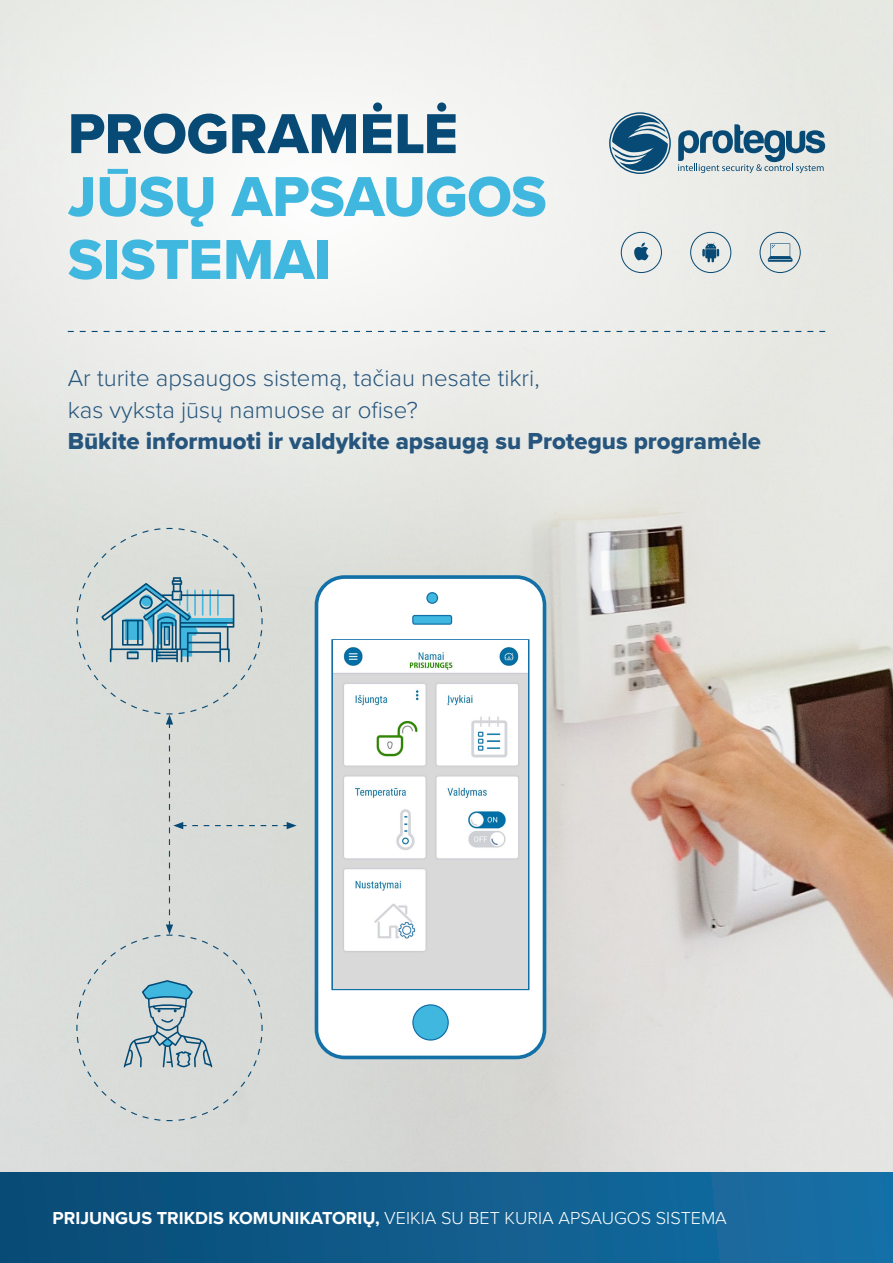
<style>
.page{position:relative;width:893px;height:1263px;background:#fff}
.page>*{position:absolute;margin:0;border:0;box-sizing:border-box;transform-origin:0 0}
.t1{font:58.35px/62.8px "Proxima Nova Extrabld";letter-spacing:-.005em;color:#40b7df}
.t2{font:300 24px/31.5px "Proxima Nova";color:#26557d}
.t3{font:300 18px "Proxima Nova";color:#fff}
.s1{color:#074a75}
.s2{font-family:"Proxima Nova Extrabld";font-weight:400}
.s3{font-weight:700}
</style>
<div class="page">
<img style="left:0;top:0;width:893px;height:1172px">
<img style="left:0;top:0;width:856px;height:602px">
<div style="left:316px;top:577px;width:228px;height:480px;background:#fff;border-radius:28px"></div>
<div style="left:315px;top:575px;width:231px;height:484px;border:4px solid #1371a8;border-radius:28px"></div>
<svg style="left:331px;top:639px;width:198px;height:351px;background:#5094bc"></svg>
<svg style="left:412px;top:592px;width:41px;height:449px"></svg>
<img style="left:333px;top:641px;width:195px;height:347px">
<svg style="left:609px;top:112px;width:62px;height:62px;background:#6c92a8"></svg>
<svg style="left:678px;top:124px;width:147px;height:49px;background:#9ab2be"></svg>
<svg style="left:68px;top:331px;width:757px;height:1px"></svg>
<div style="left:0;top:1172px;width:893px;height:91px;background:linear-gradient(to right,#084a75,#1870a6)"></div>
<div style="left:690px;top:232px;width:41px;height:41px;border:1px solid #074a75;border-radius:50%"></div>
<svg style="left:702px;top:242px;width:17px;height:20px"></svg>
<div style="left:621px;top:232px;width:41px;height:41px;border:1px solid #074a75;border-radius:50%"></div>
<svg style="left:633px;top:243px;width:16px;height:17px"></svg>
<div style="left:760px;top:232px;width:41px;height:41px;border:1px solid #074a75;border-radius:50%"></div>
<svg style="left:768px;top:243px;width:24px;height:19px"></svg>
<svg style="left:76px;top:527px;width:221px;height:595px;background:#cfd6d4"></svg>
<p class="t1" style="left:68px;top:101px;width:480px"><span class="s1">PROGRAMĖLĖ<br></span>JŪSŲ APSAUGOS<br>SISTEMAI</p>
<p class="t2" style="left:68px;top:361px;width:695px">Ar turite apsaugos sistemą, tačiau nesate tikri,<br>kas vyksta jūsų namuose ar ofise?<br><span class="s2">Būkite informuoti ir valdykite apsaugą su Protegus programėle</span></p>
<p class="t3" style="left:53px;top:1204px;width:676px"><span class="s3">PRIJUNGUS TRIKDIS KOMUNIKATORIŲ,</span> VEIKIA SU BET KURIA APSAUGOS SISTEMA</p>
</div>
